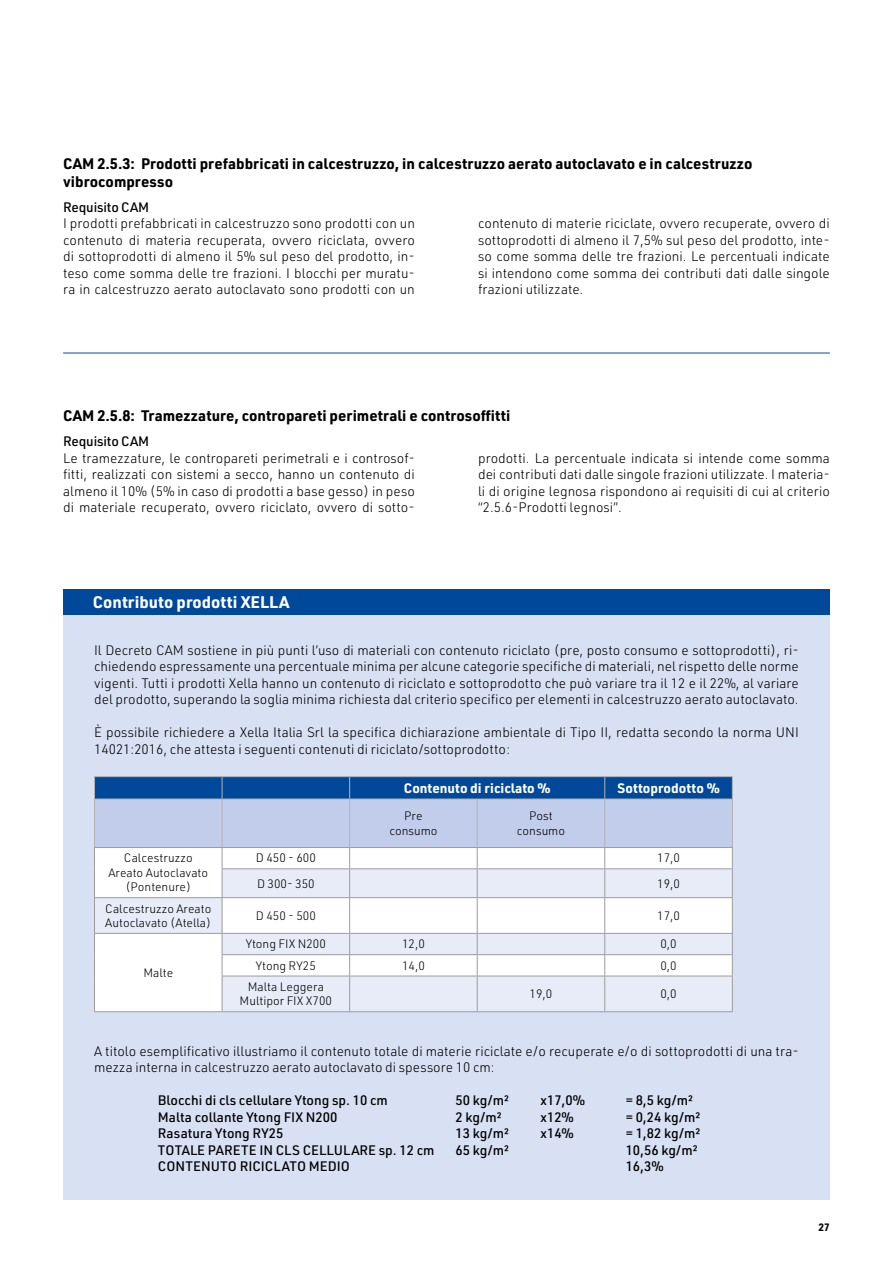
<style>
.page{position:relative;width:893px;height:1263px;background:#fff}
.page>*{position:absolute;margin:0;border:0;box-sizing:border-box;transform-origin:0 0}
.t1{font:700 16.5px "URWDIN";color:#fff}
.H3_Titolo_paragrafo{font:700 15px/18px "URWDIN";letter-spacing:.005em;color:#000}
.Testo_base_9_11{font:300 13.5px/16.5px "URWDIN";color:#000;text-align:justify}
.Testo_base_9_11-2{font:500 13.5px "URWDIN";color:#000}
.t2{font:700 13.5px "URWDIN";letter-spacing:.005em;color:#fff}
.H5_Titoletto{font:500 13.5px "URWDIN";letter-spacing:-.01em;color:#000}
.t3{font:300 12px/14.4px "URWDIN";color:#000;text-align:center}
.t4{font:700 10.5px "URWDIN";color:#000}
</style>
<div class="page">
<div style="left:63px;top:589px;width:767px;height:611px;background:#d8e0f3"></div>
<svg style="left:95px;top:898px;width:637px;height:113px;fill:#fff"></svg>
<hr style="left:349px;top:898px;width:1px;height:35px;background:#9d9d9c">
<hr style="left:477px;top:898px;width:1px;height:35px;background:#9d9d9c">
<hr style="left:604px;top:898px;width:1px;height:35px;background:#9d9d9c">
<svg style="left:349px;top:934px;width:1px;height:42px"></svg>
<svg style="left:477px;top:934px;width:1px;height:20px"></svg>
<svg style="left:604px;top:934px;width:1px;height:42px"></svg>
<hr style="left:349px;top:976px;width:1px;height:35px;background:#9d9d9c">
<hr style="left:477px;top:976px;width:1px;height:35px;background:#9d9d9c">
<hr style="left:604px;top:976px;width:1px;height:35px;background:#9d9d9c">
<hr style="left:94px;top:776px;width:128px;height:1px;background:#b3b2b2">
<hr style="left:222px;top:776px;width:128px;height:1px;background:#b3b2b2">
<hr style="left:350px;top:776px;width:127px;height:1px;background:#b3b2b2">
<hr style="left:477px;top:776px;width:128px;height:1px;background:#b3b2b2">
<hr style="left:605px;top:776px;width:128px;height:1px;background:#b3b2b2">
<hr style="left:732px;top:898px;width:1px;height:35px;background:#9d9d9c">
<svg style="left:94px;top:777px;width:639px;height:120px"></svg>
<hr style="left:222px;top:897px;width:128px;height:1px;background:#9d9d9c">
<hr style="left:350px;top:897px;width:127px;height:1px;background:#9d9d9c">
<hr style="left:477px;top:897px;width:128px;height:1px;background:#9d9d9c">
<hr style="left:605px;top:897px;width:128px;height:1px;background:#9d9d9c">
<hr style="left:222px;top:933px;width:128px;height:1px;background:#9d9d9c">
<hr style="left:350px;top:933px;width:127px;height:1px;background:#9d9d9c">
<hr style="left:477px;top:933px;width:128px;height:1px;background:#9d9d9c">
<hr style="left:605px;top:933px;width:128px;height:1px;background:#9d9d9c">
<svg style="left:732px;top:934px;width:1px;height:42px"></svg>
<hr style="left:222px;top:954px;width:128px;height:1px;background:#9d9d9c">
<hr style="left:350px;top:954px;width:127px;height:1px;background:#9d9d9c">
<hr style="left:477px;top:954px;width:128px;height:1px;background:#9d9d9c">
<hr style="left:605px;top:954px;width:128px;height:1px;background:#9d9d9c">
<hr style="left:222px;top:976px;width:128px;height:1px;background:#9d9d9c">
<hr style="left:477px;top:976px;width:128px;height:1px;background:#9d9d9c">
<hr style="left:605px;top:976px;width:128px;height:1px;background:#9d9d9c">
<hr style="left:732px;top:976px;width:1px;height:35px;background:#9d9d9c">
<hr style="left:222px;top:1011px;width:128px;height:1px;background:#9d9d9c">
<hr style="left:350px;top:1011px;width:127px;height:1px;background:#9d9d9c">
<hr style="left:477px;top:1011px;width:128px;height:1px;background:#9d9d9c">
<hr style="left:605px;top:1011px;width:128px;height:1px;background:#9d9d9c">
<hr style="left:94px;top:897px;width:128px;height:1px;background:#9d9d9c">
<hr style="left:94px;top:898px;width:1px;height:35px;background:#9d9d9c">
<hr style="left:222px;top:898px;width:1px;height:35px;background:#9d9d9c">
<hr style="left:94px;top:933px;width:128px;height:1px;background:#9d9d9c">
<svg style="left:94px;top:934px;width:1px;height:42px"></svg>
<svg style="left:222px;top:934px;width:1px;height:42px"></svg>
<hr style="left:94px;top:976px;width:1px;height:35px;background:#9d9d9c">
<hr style="left:222px;top:976px;width:1px;height:35px;background:#9d9d9c">
<hr style="left:94px;top:1011px;width:128px;height:1px;background:#9d9d9c">
<div style="left:63px;top:589px;width:767px;height:26px;background:#00489a"></div>
<hr style="left:63px;top:352px;width:767px;height:2px;background:#5488c7">
<div style="left:604px;top:846px;width:127px;height:22px;background:#fff"></div>
<div style="left:478px;top:983px;width:128px;height:22px;background:#e8ecf8"></div>
<div style="left:350px;top:955px;width:128px;height:22px;background:#fff"></div>
<p class="H3_Titolo_paragrafo" style="left:63px;top:154px;width:691px">CAM 2.5.3: Prodotti prefabbricati in calcestruzzo, in calcestruzzo aerato autoclavato e in calcestruzzo vibrocompresso</p>
<p class="H5_Titoletto" style="left:63px;top:198px;width:87px">Requisito CAM</p>
<p class="Testo_base_9_11" style="left:63px;top:215px;width:353px">I prodotti prefabbricati in calcestruzzo sono prodotti con un contenuto di materia recuperata, ovvero riciclata, ovvero di sottoprodotti di almeno il 5% sul peso del prodotto, in&shy;teso come somma delle tre frazioni. I blocchi per muratu&shy;ra in calcestruzzo aerato autoclavato sono prodotti con un</p>
<p class="Testo_base_9_11" style="left:478px;top:215px;width:353px">contenuto di materie riciclate, ovvero recuperate, ovvero di sottoprodotti di almeno il 7,5% sul peso del prodotto, inte&shy;so come somma delle tre frazioni. Le percentuali indicate si intendono come somma dei contributi dati dalle singole frazioni utilizzate.</p>
<p class="H3_Titolo_paragrafo" style="left:63px;top:406px;width:449px">CAM 2.5.8: Tramezzature, contropareti perimetrali e controsoffitti</p>
<p class="H5_Titoletto" style="left:63px;top:432px;width:87px">Requisito CAM</p>
<p class="Testo_base_9_11" style="left:63px;top:449px;width:353px">Le tramezzature, le contropareti perimetrali e i controsof&shy;fitti, realizzati con sistemi a secco, hanno un contenuto di almeno il 10% (5% in caso di prodotti a base gesso) in peso di materiale recuperato, ovvero riciclato, ovvero di sotto-</p>
<p class="Testo_base_9_11" style="left:478px;top:449px;width:353px">prodotti. La percentuale indicata si intende come somma dei contributi dati dalle singole frazioni utilizzate. I materia&shy;li di origine legnosa rispondono ai requisiti di cui al criterio “2.5.6-Prodotti legnosi”.</p>
<p class="t1" style="left:93px;top:591px;width:198px">Contributo prodotti XELLA</p>
<p class="Testo_base_9_11" style="left:94px;top:641px;width:706px">Il Decreto CAM sostiene in più punti l’uso di materiali con contenuto riciclato (pre, posto consumo e sottoprodotti), ri&shy;chiedendo espressamente una percentuale minima per alcune categorie specifiche di materiali, nel rispetto delle norme vigenti. Tutti i prodotti Xella hanno un contenuto di riciclato e sottoprodotto che può variare tra il 12 e il 22%, al variare del prodotto, superando la soglia minima richiesta dal criterio specifico per elementi in calcestruzzo aerato autoclavato.</p>
<p class="Testo_base_9_11" style="left:94px;top:724px;width:706px">È possibile richiedere a Xella Italia Srl la specifica dichiarazione ambientale di Tipo II, redatta secondo la norma UNI<br>14021:2016, che attesta i seguenti contenuti di riciclato/sottoprodotto:</p>
<p class="t2" style="left:404px;top:778px;width:148px">Contenuto di riciclato %</p>
<p class="t2" style="left:617px;top:778px;width:104px">Sottoprodotto %</p>
<p class="t3" style="left:404px;top:808px;width:20px">Pre</p>
<p class="t3" style="left:389px;top:823px;width:50px">consumo</p>
<p class="t3" style="left:529px;top:808px;width:25px">Post</p>
<p class="t3" style="left:517px;top:823px;width:50px">consumo</p>
<p class="t3" style="left:108px;top:851px;width:101px">Calcestruzzo<br>Areato Autoclavato (Pontenure)</p>
<p class="t3" style="left:256px;top:851px;width:61px">D 450 - 600</p>
<p class="t3" style="left:657px;top:851px;width:24px">17,0</p>
<p class="t3" style="left:257px;top:876px;width:59px">D 300- 350</p>
<p class="t3" style="left:657px;top:876px;width:24px">19,0</p>
<p class="t3" style="left:105px;top:901px;width:108px;text-align:left">Calcestruzzo Areato<br>Autoclavato (Atella)</p>
<p class="t3" style="left:256px;top:908px;width:61px">D 450 - 500</p>
<p class="t3" style="left:657px;top:908px;width:24px">17,0</p>
<p class="t3" style="left:143px;top:965px;width:31px">Malte</p>
<p class="t3" style="left:246px;top:936px;width:82px">Ytong FIX N200</p>
<p class="t3" style="left:402px;top:936px;width:24px">12,0</p>
<p class="t3" style="left:660px;top:936px;width:18px">0,0</p>
<p class="t3" style="left:256px;top:958px;width:62px">Ytong RY25</p>
<p class="t3" style="left:402px;top:958px;width:24px">14,0</p>
<p class="t3" style="left:660px;top:958px;width:18px">0,0</p>
<p class="t3" style="left:240px;top:979px;width:94px">Malta Leggera<br>Multipor FIX X700</p>
<p class="t3" style="left:530px;top:986px;width:24px">19,0</p>
<p class="t3" style="left:660px;top:986px;width:18px">0,0</p>
<p class="Testo_base_9_11" style="left:94px;top:1042px;width:706px">A titolo esemplificativo illustriamo il contenuto totale di materie riciclate e/o recuperate e/o di sottoprodotti di una tra&shy;mezza interna in calcestruzzo aerato autoclavato di spessore 10 cm:</p>
<p class="Testo_base_9_11-2" style="left:158px;top:1091px;width:231px">Blocchi di cls cellulare Ytong sp. 10 cm</p>
<p class="Testo_base_9_11-2" style="left:456px;top:1091px;width:55px">50 kg/m2</p>
<p class="Testo_base_9_11-2" style="left:541px;top:1091px;width:46px">x17,0%</p>
<p class="Testo_base_9_11-2" style="left:626px;top:1091px;width:69px">= 8,5 kg/m2</p>
<p class="Testo_base_9_11-2" style="left:158px;top:1108px;width:181px">Malta collante Ytong FIX N200</p>
<p class="Testo_base_9_11-2" style="left:456px;top:1108px;width:48px">2 kg/m2</p>
<p class="Testo_base_9_11-2" style="left:541px;top:1108px;width:35px">x12%</p>
<p class="Testo_base_9_11-2" style="left:626px;top:1108px;width:76px">= 0,24 kg/m2</p>
<p class="Testo_base_9_11-2" style="left:158px;top:1124px;width:127px">Rasatura Ytong RY25</p>
<p class="Testo_base_9_11-2" style="left:456px;top:1124px;width:55px">13 kg/m2</p>
<p class="Testo_base_9_11-2" style="left:541px;top:1124px;width:35px">x14%</p>
<p class="Testo_base_9_11-2" style="left:626px;top:1124px;width:76px">= 1,82 kg/m2</p>
<p class="Testo_base_9_11-2" style="left:158px;top:1141px;width:278px">TOTALE PARETE IN CLS CELLULARE sp. 12 cm</p>
<p class="Testo_base_9_11-2" style="left:456px;top:1141px;width:55px">65 kg/m2</p>
<p class="Testo_base_9_11-2" style="left:626px;top:1141px;width:73px">10,56 kg/m2</p>
<p class="Testo_base_9_11-2" style="left:158px;top:1157px;width:194px">CONTENUTO RICICLATO MEDIO</p>
<p class="Testo_base_9_11-2" style="left:626px;top:1157px;width:40px">16,3%</p>
<p class="t4" style="left:818px;top:1220px;width:13px">27</p>
</div>
